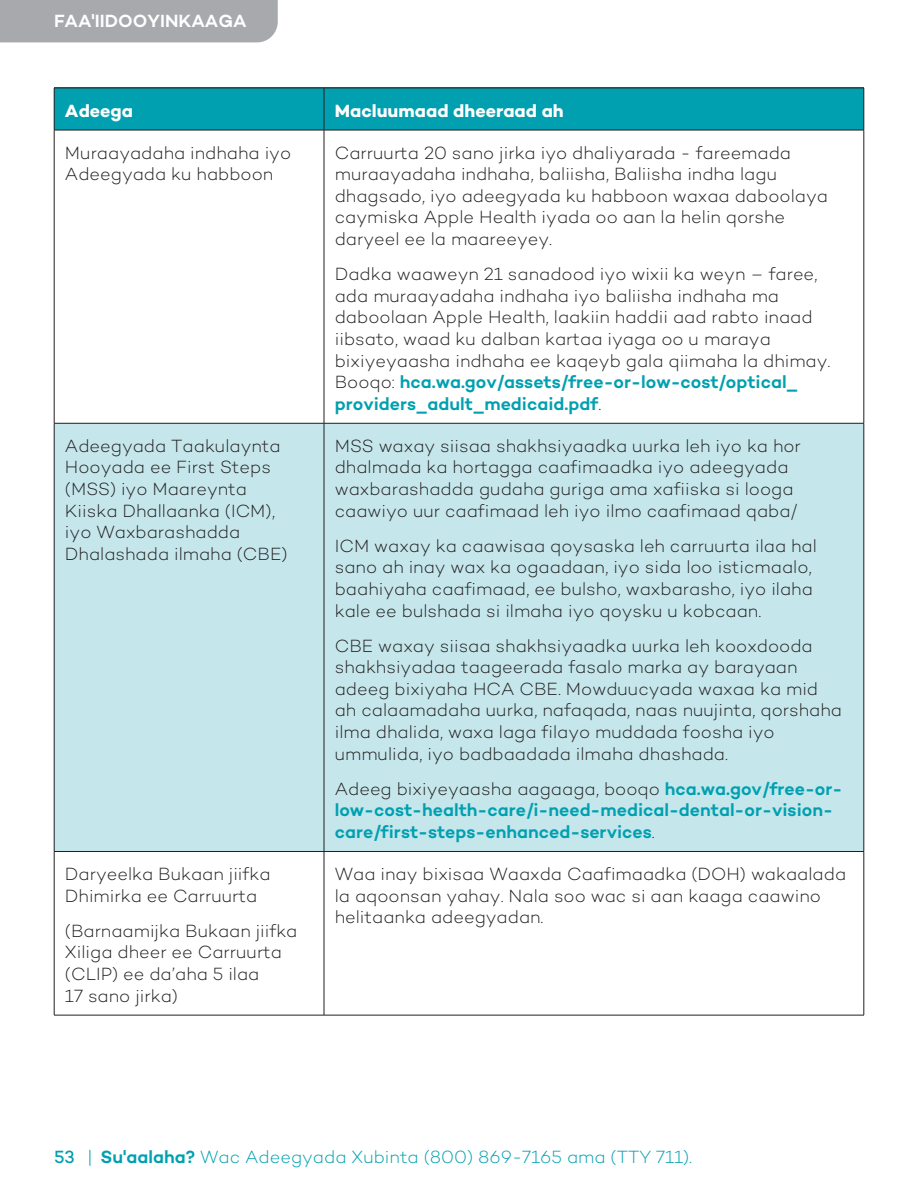
<style>
.page{position:relative;width:918px;height:1188px;background:#fff}
.page>*{position:absolute;margin:0;border:0;box-sizing:border-box;transform-origin:0 0}
.t1{font:300 18px/21.6px "Campton";color:#231f20}
.t2{font:600 18px/21.6px "Campton";color:#00a0b0}
.t3{font:300 18px "Campton";color:#00a0b0}
.t4{font:700 18px "Campton";color:#fff}
.t5{font:600 18px "Campton";color:#fff}
.t6{font:500 18px "Campton";color:#00a0b0}
.s1{font-weight:600;color:#00a0b0}
.s2{font-weight:300;color:#231f20}
.s3{font-weight:600}
</style>
<div class="page">
<svg style="left:90px;top:1150px;width:1px;height:16px"></svg>
<div style="left:0;top:0;width:278px;height:42px;background:#a8a9ad"></div>
<div style="left:54px;top:88px;width:270px;height:42px;background:#00a0b0"></div>
<div style="left:324px;top:88px;width:540px;height:42px;background:#00a0b0"></div>
<div style="left:54px;top:423px;width:270px;height:428px;background:#c5e7ec"></div>
<div style="left:324px;top:423px;width:540px;height:428px;background:#c5e7ec"></div>
<hr style="left:54px;top:88px;width:270px;height:1px;background:#231f20">
<hr style="left:54px;top:88px;width:1px;height:42px;background:#231f20">
<hr style="left:324px;top:88px;width:540px;height:1px;background:#231f20">
<hr style="left:324px;top:88px;width:1px;height:42px;background:#231f20">
<hr style="left:864px;top:88px;width:1px;height:42px;background:#231f20">
<hr style="left:54px;top:130px;width:270px;height:1px;background:#231f20">
<hr style="left:54px;top:130px;width:1px;height:293px;background:#231f20">
<hr style="left:324px;top:130px;width:540px;height:1px;background:#231f20">
<hr style="left:324px;top:130px;width:1px;height:293px;background:#231f20">
<hr style="left:864px;top:130px;width:1px;height:293px;background:#231f20">
<hr style="left:54px;top:423px;width:270px;height:1px;background:#231f20">
<hr style="left:54px;top:423px;width:1px;height:428px;background:#231f20">
<hr style="left:324px;top:423px;width:540px;height:1px;background:#231f20">
<hr style="left:324px;top:423px;width:1px;height:428px;background:#231f20">
<hr style="left:864px;top:423px;width:1px;height:428px;background:#231f20">
<hr style="left:54px;top:851px;width:270px;height:1px;background:#231f20">
<hr style="left:54px;top:852px;width:1px;height:163px;background:#231f20">
<hr style="left:324px;top:851px;width:540px;height:1px;background:#231f20">
<hr style="left:324px;top:852px;width:1px;height:163px;background:#231f20">
<hr style="left:864px;top:852px;width:1px;height:163px;background:#231f20">
<hr style="left:54px;top:1015px;width:270px;height:1px;background:#231f20">
<hr style="left:324px;top:1015px;width:540px;height:1px;background:#231f20">
<p class="t5" style="left:54px;top:9px;width:194px">FAA'IIDOOYINKAAGA</p>
<p class="t4" style="left:65px;top:99px;width:70px">Adeega</p>
<p class="t4" style="left:335px;top:99px;width:231px">Macluumaad dheeraad ah</p>
<p class="t1" style="left:65px;top:141px;width:228px">Muraayadaha indhaha iyo<br>Adeegyada ku habboon</p>
<p class="t1" style="left:335px;top:141px;width:495px">Carruurta 20 sano jirka iyo dhaliyarada - fareemada muraayadaha indhaha, baliisha, Baliisha indha lagu dhagsado, iyo adeegyada ku habboon waxaa daboolaya caymiska Apple Health iyada oo aan la helin qorshe daryeel ee la maareeyey.</p>
<p class="t1" style="left:335px;top:263px;width:497px">Dadka waaweyn 21 sanadood iyo wixii ka weyn – faree, ada muraayadaha indhaha iyo baliisha indhaha ma daboolaan Apple Health, laakiin haddii aad rabto inaad iibsato, waad ku dalban kartaa iyaga oo u maraya bixiyeyaasha indhaha ee kaqeyb gala qiimaha la dhimay.<br>Booqo: <span class="s1">hca.wa.gov/assets/free-or-low-cost/optical_ providers_adult_medicaid.pdf</span>.</p>
<p class="t1" style="left:65px;top:435px;width:224px">Adeegyada Taakulaynta<br>Hooyada ee First Steps (MSS) iyo Maareynta<br>Kiiska Dhallaanka (ICM), iyo Waxbarashadda<br>Dhalashada ilmaha (CBE)</p>
<p class="t1" style="left:335px;top:435px;width:468px">MSS waxay siisaa shakhsiyaadka uurka leh iyo ka hor dhalmada ka hortagga caafimaadka iyo adeegyada waxbarashadda gudaha guriga ama xafiiska si looga caawiyo uur caafimaad leh iyo ilmo caafimaad qaba/</p>
<p class="t1" style="left:335px;top:535px;width:484px">ICM waxay ka caawisaa qoysaska leh carruurta ilaa hal sano ah inay wax ka ogaadaan, iyo sida loo isticmaalo, baahiyaha caafimaad, ee bulsho, waxbarasho, iyo ilaha kale ee bulshada si ilmaha iyo qoysku u kobcaan.</p>
<p class="t1" style="left:335px;top:634px;width:509px">CBE waxay siisaa shakhsiyaadka uurka leh kooxdooda shakhsiyadaa taageerada fasalo marka ay barayaan adeeg bixiyaha HCA CBE. Mowduucyada waxaa ka mid ah calaamadaha uurka, nafaqada, naas nuujinta, qorshaha ilma dhalida, waxa laga filayo muddada foosha iyo ummulida, iyo badbaadada ilmaha dhashada.</p>
<p class="t2" style="left:335px;top:777px;width:507px"><span class="s2">Adeeg bixiyeyaasha aagaaga, booqo</span> hca.wa.gov/free-or&shy;low-cost-health-care/i-need-medical-dental-or-vision&shy;care/first-steps-enhanced-services<span class="s2">.</span></p>
<p class="t1" style="left:65px;top:863px;width:207px">Daryeelka Bukaan jiifka<br>Dhimirka ee Carruurta</p>
<p class="t1" style="left:65px;top:920px;width:234px">(Barnaamijka Bukaan jiifka<br>Xiliga dheer ee Carruurta (CLIP) ee da’aha 5 ilaa<br>17 sano jirka)</p>
<p class="t1" style="left:335px;top:863px;width:513px">Waa inay bixisaa Waaxda Caafimaadka (DOH) wakaalada la aqoonsan yahay. Nala soo wac si aan kaaga caawino helitaanka adeegyadan.</p>
<p class="t6" style="left:54px;top:1145px;width:22px">53</p>
<p class="t3" style="left:100px;top:1145px;width:593px"><span class="s3">Su'aalaha?</span> Wac Adeegyada Xubinta (800) 869-7165 ama (TTY 711).</p>
</div>
